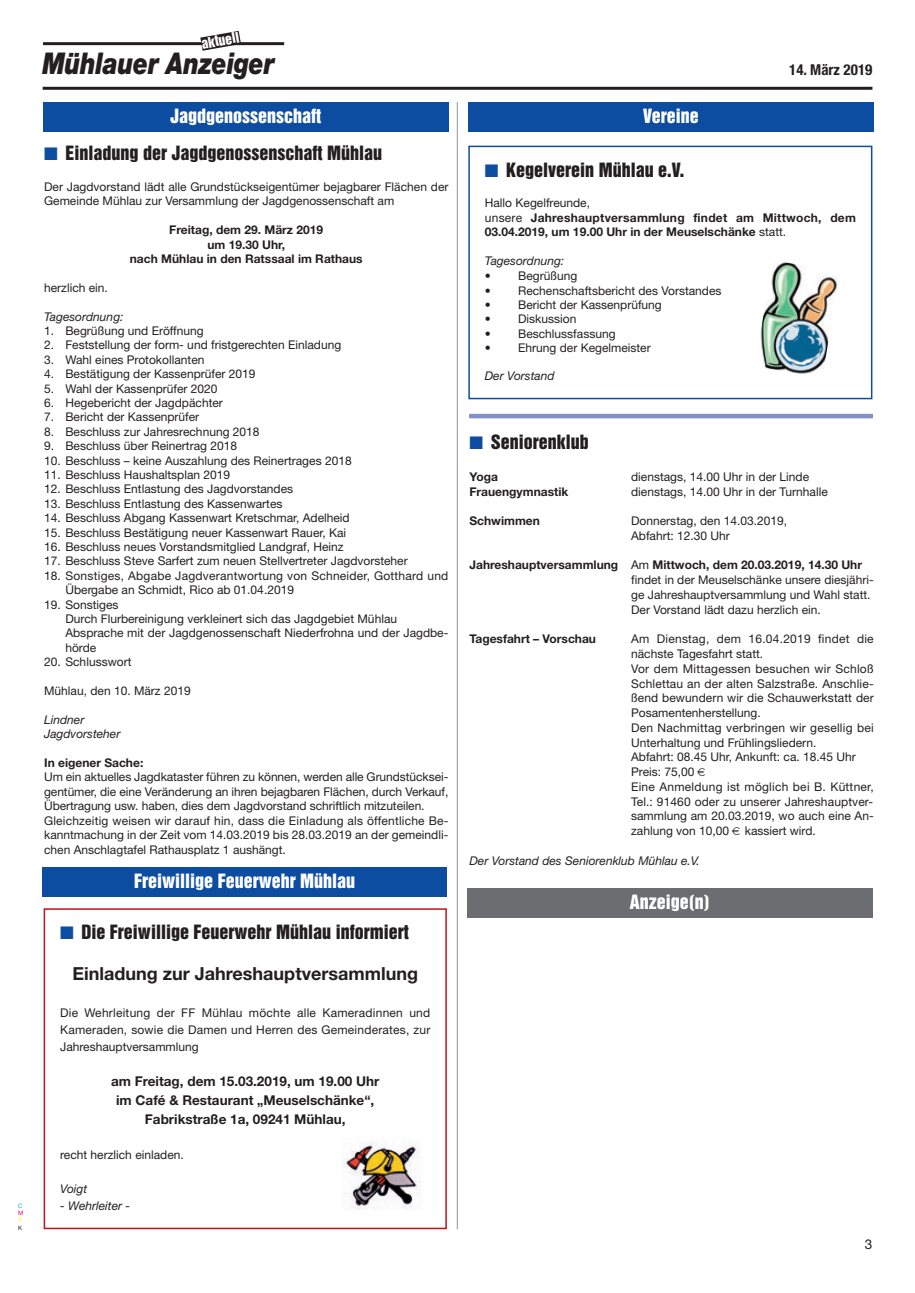
<style>
.page{position:relative;width:915px;height:1293px;background:#fff}
.page>*{position:absolute;margin:0;border:0;box-sizing:border-box;transform-origin:0 0}
.t1{font:italic 900 30px "Helvetica Neue";letter-spacing:-.01em;color:#231f20;scale:.8 1}
.t2{font:18px "Helvetica Inserat";color:#231f20}
.t3{font:18px "Helvetica Inserat";color:#fff}
.t4{font:700 18px "Helvetica Neue";color:#231f20}
.t5{font:700 condensed 15px "Helvetica Neue";color:#231f20}
.t6{font:700 13.5px/18.9px "Helvetica Neue";color:#231f20;text-align:center}
.t7{font:13.5px "Helvetica Inserat";color:#fff}
.t8{font:13.5px "Helvetica Neue";color:#231f20}
.t9{font:12px/14.7px "Helvetica Neue";color:#231f20}
.t10{font:700 12px/14.4px "Helvetica Neue";color:#231f20;text-align:center}
.t11{font:700 12px/14.4px "Helvetica Neue";letter-spacing:.02em;color:#231f20}
.t12{font:italic 12px/14.4px "Helvetica Neue";color:#231f20}
.t13{font:12px/14.4px "Helvetica Neue";letter-spacing:.02em;color:#231f20}
.t14{font:6px "Helvetica Neue";color:#00aeef}
.t15{font:6px "Helvetica Neue";color:#ed028c}
.t16{font:6px "Helvetica Neue";color:#fff101}
.t17{font:6px "Helvetica Neue";color:#231f20}
.s1{color:#0d4da1}
.s2{font-weight:400}
.s3{font-weight:700}
</style>
<div class="page">
<hr style="left:43px;top:42px;width:241px;height:3px;background:#231f20">
<svg style="left:200px;top:31px;width:41px;height:20px"></svg>
<hr style="left:43px;top:87px;width:829px;height:3px;background:#231f20">
<div style="left:468px;top:102px;width:405px;height:30px;background:#0d4da1"></div>
<div style="left:468px;top:146px;width:404px;height:253px;border:2px solid #0d4da1"></div>
<img style="left:760px;top:262px;width:79px;height:112px">
<div style="left:43px;top:102px;width:405px;height:30px;background:#0d4da1"></div>
<div style="left:44px;top:908px;width:402px;height:321px;border:2px solid #c4121a"></div>
<div style="left:43px;top:867px;width:403px;height:29px;background:#0d4da1"></div>
<img style="left:343px;top:1141px;width:78px;height:68px">
<hr style="left:469px;top:414px;width:403px;height:4px;background:#838fc7">
<hr style="left:457px;top:102px;width:1px;height:1127px;background:#939598">
<div style="left:467px;top:888px;width:405px;height:29px;background:#6c6d70"></div>
<p class="t14" style="left:18px;top:1203px;width:6px">C</p>
<p class="t15" style="left:18px;top:1211px;width:7px">M</p>
<p class="t16" style="left:18px;top:1218px;width:5px">Y</p>
<p class="t17" style="left:18px;top:1225px;width:6px">K</p>
<p class="t7" style="left:201px;top:38px;width:40px;rotate:-10deg">aktuell</p>
<h1 class="t1" style="left:43px;top:52px;width:291px">Mühlauer Anzeiger</h1>
<h2 class="t3" style="left:170px;top:109px;width:152px">Jagdgenossenschaft</h2>
<h2 class="t2" style="left:44px;top:146px;width:339px"><span class="s1">■</span> Einladung der Jagdgenossenschaft Mühlau</h2>
<p class="t9" style="left:44px;top:181px;width:405px">Der Jagdvorstand lädt alle Grundstückseigentümer bejagbarer Flächen der<br>Gemeinde Mühlau zur Versammlung der Jagdgenossenschaft am</p>
<p class="t10" style="left:130px;top:224px;width:234px">Freitag, dem 29. März 2019<br>um 19.30 Uhr,<br>nach Mühlau in den Ratssaal im Rathaus</p>
<p class="t9" style="left:44px;top:281px;width:65px">herzlich ein.</p>
<p class="t12" style="left:44px;top:310px;width:81px">Tagesordnung:</p>
<p class="t9" style="left:44px;top:324px;width:161px">1. Begrüßung und Eröffnung</p>
<p class="t9" style="left:44px;top:339px;width:298px">2. Feststellung der form- und fristgerechten Einladung</p>
<p class="t9" style="left:44px;top:353px;width:162px">3. Wahl eines Protokollanten</p>
<p class="t9" style="left:44px;top:368px;width:213px">4. Bestätigung der Kassenprüfer 2019</p>
<p class="t9" style="left:44px;top:382px;width:175px">5. Wahl der Kassenprüfer 2020</p>
<p class="t9" style="left:44px;top:396px;width:180px">6. Hegebericht der Jagdpächter</p>
<p class="t9" style="left:44px;top:411px;width:157px">7. Bericht der Kassenprüfer</p>
<p class="t9" style="left:44px;top:425px;width:217px">8. Beschluss zur Jahresrechnung 2018</p>
<p class="t9" style="left:44px;top:440px;width:194px">9. Beschluss über Reinertrag 2018</p>
<p class="t9" style="left:44px;top:454px;width:309px">10. Beschluss – keine Auszahlung des Reinertrages 2018</p>
<p class="t9" style="left:44px;top:468px;width:187px">11. Beschluss Haushaltsplan 2019</p>
<p class="t9" style="left:44px;top:483px;width:250px">12. Beschluss Entlastung des Jagdvorstandes</p>
<p class="t9" style="left:44px;top:497px;width:240px">13. Beschluss Entlastung des Kassenwartes</p>
<p class="t9" style="left:44px;top:512px;width:307px">14. Beschluss Abgang Kassenwart Kretschmar, Adelheid</p>
<p class="t9" style="left:44px;top:526px;width:303px">15. Beschluss Bestätigung neuer Kassenwart Rauer, Kai</p>
<p class="t9" style="left:44px;top:540px;width:301px">16. Beschluss neues Vorstandsmitglied Landgraf, Heinz</p>
<p class="t9" style="left:44px;top:555px;width:365px">17. Beschluss Steve Sarfert zum neuen Stellvertreter Jagdvorsteher</p>
<p class="t13" style="left:65px;top:569px;width:384px;text-indent:-21px">18. Sonstiges, Abgabe Jagdverantwortung von Schneider, Gotthard und<br>Übergabe an Schmidt, Rico ab 01.04.2019</p>
<p class="t9" style="left:65px;top:598px;width:384px;text-indent:-21px">19. Sonstiges<br>Durch Flurbereinigung verkleinert sich das Jagdgebiet Mühlau Absprache mit der Jagdgenossenschaft Niederfrohna und der Jagdbe&shy;hörde</p>
<p class="t9" style="left:44px;top:656px;width:89px">20. Schlusswort</p>
<p class="t9" style="left:44px;top:684px;width:148px">Mühlau, den 10. März 2019</p>
<p class="t12" style="left:44px;top:713px;width:78px">Lindner<br>Jagdvorsteher</p>
<p class="t10" style="left:44px;top:756px;width:101px">In eigener Sache:</p>
<p class="t9" style="left:44px;top:771px;width:405px">Um ein aktuelles Jagdkataster führen zu können, werden alle Grundstücksei&shy;gentümer, die eine Veränderung an ihren bejagbaren Flächen, durch Verkauf, Übertragung usw. haben, dies dem Jagdvorstand schriftlich mitzuteilen.<br>Gleichzeitig weisen wir darauf hin, dass die Einladung als öffentliche Be&shy;kanntmachung in der Zeit vom 14.03.2019 bis 28.03.2019 an der gemeindli&shy;chen Anschlagtafel Rathausplatz 1 aushängt.</p>
<h2 class="t3" style="left:134px;top:873px;width:222px">Freiwillige Feuerwehr Mühlau</h2>
<h2 class="t2" style="left:60px;top:925px;width:350px"><span class="s1">■</span> Die Freiwillige Feuerwehr Mühlau informiert</h2>
<h2 class="t4" style="left:72px;top:967px;width:347px">Einladung zur Jahreshauptversammlung</h2>
<p class="t9" style="left:60px;top:1005px;width:371px;line-height:17.1px;text-align:justify">Die Wehrleitung der FF Mühlau möchte alle Kameradinnen und Kameraden, sowie die Damen und Herren des Gemeinderates, zur Jahreshauptversammlung</p>
<p class="t6" style="left:111px;top:1073px;width:270px">am Freitag, dem 15.03.2019, um 19.00 Uhr im Café &amp; Restaurant „Meuselschänke“,<br>Fabrikstraße 1a, 09241 Mühlau,</p>
<p class="t9" style="left:60px;top:1148px;width:125px">recht herzlich einladen.</p>
<p class="t12" style="left:60px;top:1183px;width:29px">Voigt</p>
<p class="t12" style="left:60px;top:1200px;width:72px">- Wehrleiter -</p>
<h2 class="t3" style="left:643px;top:109px;width:57px">Vereine</h2>
<p class="t5" style="left:789px;top:65px;width:85px">14. März 2019</p>
<h2 class="t2" style="left:484px;top:162px;width:201px"><span class="s1">■</span> Kegelverein Mühlau e.V.</h2>
<p class="t11" style="left:484px;top:197px;width:372px"><span class="s2">Hallo Kegelfreunde,<br>unsere</span> Jahreshauptversammlung findet am Mittwoch, dem<br>03.04.2019, um 19.00 Uhr in der Meuselschänke <span class="s2">statt.</span></p>
<p class="t12" style="left:484px;top:255px;width:81px">Tagesordnung:</p>
<p class="t9" style="left:484px;top:270px;width:94px">• Begrüßung</p>
<p class="t9" style="left:484px;top:284px;width:238px">• Rechenschaftsbericht des Vorstandes</p>
<p class="t9" style="left:484px;top:298px;width:178px">• Bericht der Kassenprüfung</p>
<p class="t9" style="left:484px;top:313px;width:93px">• Diskussion</p>
<p class="t9" style="left:484px;top:327px;width:132px">• Beschlussfassung</p>
<p class="t9" style="left:484px;top:342px;width:167px">• Ehrung der Kegelmeister</p>
<p class="t12" style="left:484px;top:370px;width:71px">Der Vorstand</p>
<h2 class="t2" style="left:469px;top:435px;width:121px"><span class="s1">■</span> Seniorenklub</h2>
<p class="t10" style="left:469px;top:470px;width:30px">Yoga</p>
<p class="t9" style="left:631px;top:470px;width:179px">dienstags, 14.00 Uhr in der Linde</p>
<p class="t10" style="left:469px;top:485px;width:100px">Frauengymnastik</p>
<p class="t9" style="left:631px;top:485px;width:198px">dienstags, 14.00 Uhr in der Turnhalle</p>
<p class="t10" style="left:469px;top:515px;width:72px">Schwimmen</p>
<p class="t9" style="left:631px;top:515px;width:157px">Donnerstag, den 14.03.2019,<br>Abfahrt: 12.30 Uhr</p>
<p class="t9" style="left:631px;top:559px;width:244px;text-indent:-162px"><span class="s3">Jahreshauptversammlung</span> Am <span class="s3">Mittwoch, dem 20.03.2019, 14.30 Uhr </span>findet in der Meuselschänke unsere diesjähri&shy;ge Jahreshauptversammlung und Wahl statt.<br>Der Vorstand lädt dazu herzlich ein.</p>
<p class="t10" style="left:469px;top:633px;width:128px">Tagesfahrt – Vorschau</p>
<p class="t9" style="left:631px;top:633px;width:244px">Am Dienstag, dem 16.04.2019 findet die nächste Tagesfahrt statt.<br>Vor dem Mittagessen besuchen wir Schloß Schlettau an der alten Salzstraße. Anschlie&shy;ßend bewundern wir die Schauwerkstatt der Posamentenherstellung.<br>Den Nachmittag verbringen wir gesellig bei Unterhaltung und Frühlingsliedern.<br>Abfahrt: 08.45 Uhr, Ankunft: ca. 18.45 Uhr Preis: 75,00<br>Eine Anmeldung ist möglich bei B. Küttner, Tel.: 91460 oder zu unserer Jahreshauptver&shy;sammlung am 20.03.2019, wo auch eine An&shy;zahlung von 10,00</p>
<p class="t9" style="left:744px;top:824px;width:72px">kassiert wird.</p>
<p class="t12" style="left:469px;top:854px;width:232px">Der Vorstand des Seniorenklub Mühlau e.V.</p>
<h2 class="t3" style="left:629px;top:894px;width:81px">Anzeige(n)</h2>
<p class="t8" style="left:864px;top:1239px;width:9px">3</p>
</div>
